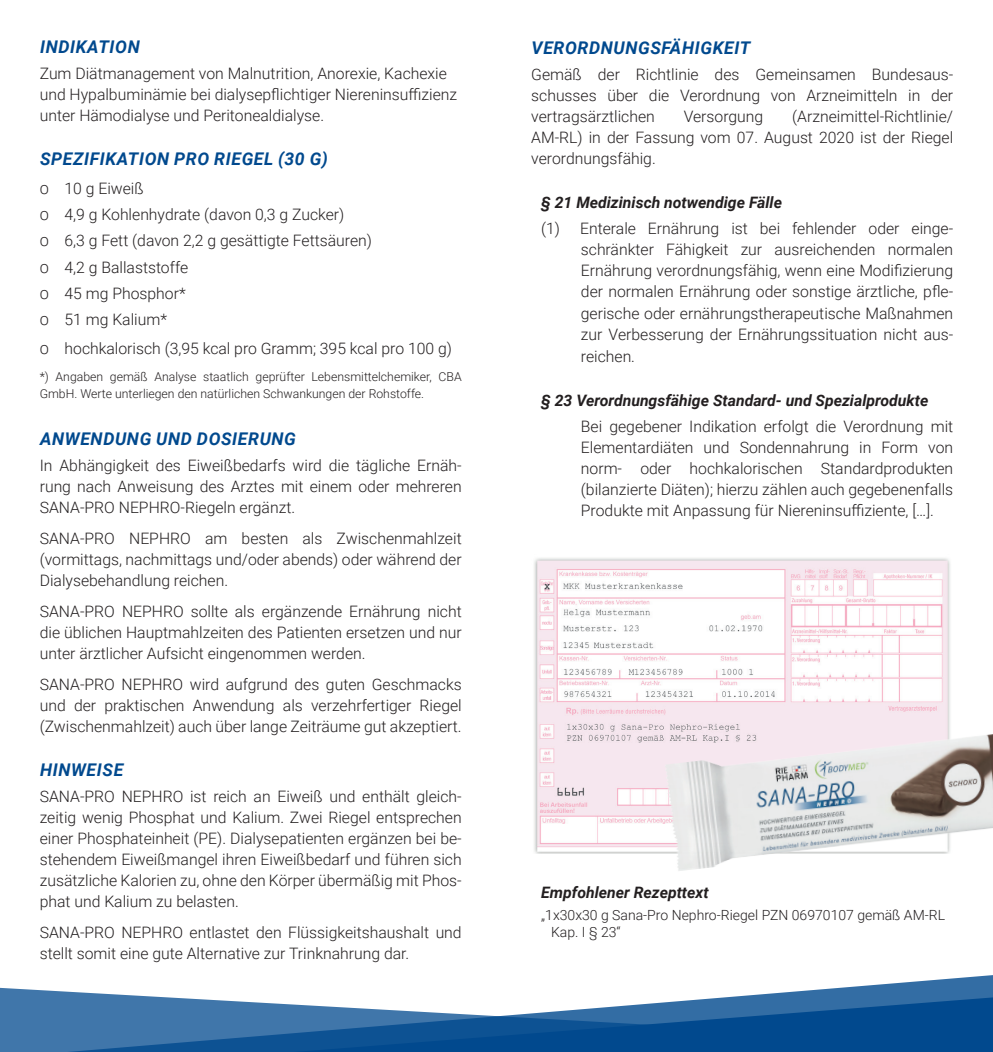
<style>
.page{position:relative;width:993px;height:1052px;background:#fff}
.page>*{position:absolute;margin:0;border:0;box-sizing:border-box;transform-origin:0 0}
.t1{font:italic 700 17.5px "Roboto";letter-spacing:.035em;color:#01498e}
.t2{font:300 15.75px/21px "Roboto";color:#231f20;text-align:justify}
.t3{font:italic 700 15.75px "Roboto";color:#231f20}
.t4{font:300 14px/16.8px "Roboto";color:#231f20}
.t5{font:300 12.25px/16.8px "Roboto";color:#231f20}
</style>
<div class="page">
<svg style="left:0;top:981px;width:992px;height:71px"></svg>
<svg style="left:294px;top:997px;width:698px;height:55px"></svg>
<img style="left:534px;top:558px;width:416px;height:295px">
<img style="left:664px;top:727px;width:328px;height:144px">
<p class="t1" style="left:40px;top:34px;width:101px">INDIKATION</p>
<p class="t2" style="left:40px;top:62px;width:419px;text-align:left">Zum Diätmanagement von Malnutrition, Anorexie, Kachexie und Hypalbuminämie bei dialysepflichtiger Niereninsuffizienz unter Hämodialyse und Peritonealdialyse.</p>
<p class="t1" style="left:40px;top:146px;width:289px">SPEZIFIKATION PRO RIEGEL (30 G)</p>
<p class="t2" style="left:40px;top:174px;width:333px;line-height:26.2px;text-align:left">ӛ 10 g Eiweiß<br>ӛ 4,9 g Kohlenhydrate (davon 0,3 g Zucker)<br>ӛ 6,3 g Fett (davon 2,2 g gesättigte Fettsäuren) ӛ 4,2 g Ballaststoffe<br>ӛ 45 mg Phosphor*<br>ӛ 51 mg Kalium*</p>
<p class="t2" style="left:40px;top:337px;width:413px">ӛ hochkalorisch (3,95 kcal pro Gramm; 395 kcal pro 100 g)</p>
<p class="t5" style="left:40px;top:368px;width:423px">*) Angaben gemäß Analyse staatlich geprüfter Lebensmittelchemiker, CBA<br>GmbH. Werte unterliegen den natürlichen Schwankungen der Rohstoffe.</p>
<p class="t1" style="left:40px;top:427px;width:257px">ANWENDUNG UND DOSIERUNG</p>
<p class="t2" style="left:40px;top:454px;width:423px">In Abhängigkeit des Eiweißbedarfs wird die tägliche Ernäh&shy;rung nach Anweisung des Arztes mit einem oder mehreren SANA-PRO NEPHRO-Riegeln ergänzt.</p>
<p class="t2" style="left:40px;top:527px;width:423px">SANA-PRO NEPHRO am besten als Zwischenmahlzeit (vormittags, nachmittags und/oder abends) oder während der Dialysebehandlung reichen.</p>
<p class="t2" style="left:40px;top:600px;width:423px">SANA-PRO NEPHRO sollte als ergänzende Ernährung nicht die üblichen Hauptmahlzeiten des Patienten ersetzen und nur unter ärztlicher Aufsicht eingenommen werden.</p>
<p class="t2" style="left:40px;top:673px;width:423px">SANA-PRO NEPHRO wird aufgrund des guten Geschmacks und der praktischen Anwendung als verzehrfertiger Riegel (Zwischenmahlzeit) auch über lange Zeiträume gut akzeptiert.</p>
<p class="t1" style="left:40px;top:758px;width:85px">HINWEISE</p>
<p class="t2" style="left:40px;top:785px;width:423px">SANA-PRO NEPHRO ist reich an Eiweiß und enthält gleich&shy;zeitig wenig Phosphat und Kalium. Zwei Riegel entsprechen einer Phosphateinheit (PE). Dialysepatienten ergänzen bei be&shy;stehendem Eiweißmangel ihren Eiweißbedarf und führen sich zusätzliche Kalorien zu, ohne den Körper übermäßig mit Phos&shy;phat und Kalium zu belasten.</p>
<p class="t2" style="left:40px;top:921px;width:423px">SANA-PRO NEPHRO entlastet den Flüssigkeitshaushalt und stellt somit eine gute Alternative zur Trinknahrung dar.</p>
<p class="t1" style="left:531px;top:36px;width:220px">VERORDNUNGSFÄHIGKEIT</p>
<p class="t2" style="left:531px;top:63px;width:423px">Gemäß der Richtlinie des Gemeinsamen Bundesaus&shy;schusses über die Verordnung von Arzneimitteln in der vertragsärztlichen</p>
<p class="t2" style="left:531px;top:105px;width:423px;text-indent:261px">(Arzneimittel-Richtlinie/ AM-RL) in der Fassung vom 07. August 2020 ist der Riegel verordnungsfähig.</p>
<p class="t3" style="left:541px;top:192px;width:242px">§ 21 Medizinisch notwendige Fälle</p>
<p class="t2" style="left:541px;top:218px;width:20px">(1)</p>
<p class="t2" style="left:580px;top:218px;width:374px">Enterale Ernährung ist bei fehlender oder einge&shy;schränkter Fähigkeit zur ausreichenden normalen Ernährung verordnungsfähig, wenn eine Modifizierung der normalen Ernährung oder sonstige ärztliche, pfle&shy;gerische oder ernährungstherapeutische Maßnahmen zur Verbesserung der Ernährungssituation nicht aus-</p>
<p class="t2" style="left:580px;top:345px;width:56px">reichen.</p>
<p class="t3" style="left:541px;top:390px;width:388px">§ 23 Verordnungsfähige Standard- und Spezialprodukte</p>
<p class="t2" style="left:580px;top:416px;width:374px">Bei gegebener Indikation erfolgt die Verordnung mit Elementardiäten und Sondennahrung in Form von norm- oder hochkalorischen Standardprodukten (bilanzierte Diäten); hierzu zählen auch gegebenenfalls Produkte mit Anpassung für Niereninsuffiziente, […].</p>
<p class="t2" style="left:683px;top:105px;width:81px">Versorgung</p>
<p class="t3" style="left:541px;top:881px;width:169px">Empfohlener Rezepttext</p>
<p class="t4" style="left:551px;top:906px;width:395px;text-indent:-10px">„1x30x30 g Sana-Pro Nephro-Riegel PZN 06970107 gemäß AM-RL<br>Kap. I § 23“</p>
</div>
